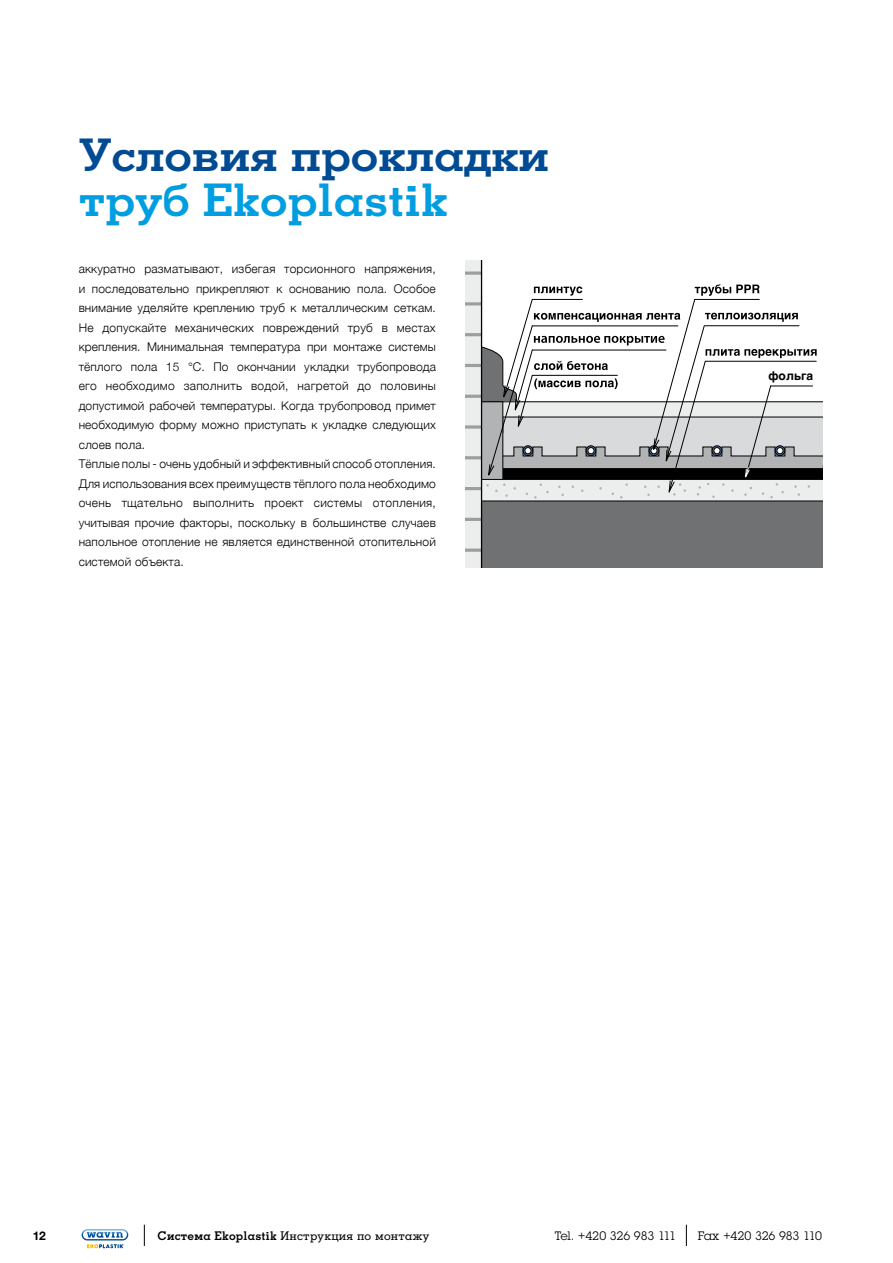
<style>
.page{position:relative;width:893px;height:1263px;background:#fff}
.page>*{position:absolute;margin:0;border:0;box-sizing:border-box;transform-origin:0 0}
.t1{font:700 45px "Memphis LTCYR";letter-spacing:-.005em;color:#004b93;scale:1.1 1}
.t2{font:700 45px "Memphis LTCYR";letter-spacing:-.005em;color:#009ee0;scale:1.1 1}
.t3{font:700 12.15px "Helvetica";color:#000}
.t4{font:300 12px/19.5px "Helvetica Neue";letter-spacing:.01em;color:#000}
.t5{font:500 12px "Memphis LTCYR";letter-spacing:.02em;color:#000}
.t6{font:12px "Lubalin Graphfor Wavin";letter-spacing:-.02em;color:#000}
.t7{font:700 12px "Helvetica Neue LT Pro";color:#000}
.s1{font-weight:700}
</style>
<div class="page">
<svg style="left:82px;top:1229px;width:46px;height:19px"></svg>
<svg style="left:144px;top:1225px;width:1px;height:21px"></svg>
<svg style="left:686px;top:1225px;width:1px;height:21px"></svg>
<svg style="left:465px;top:260px;width:358px;height:308px"></svg>
<h1 class="t1" style="left:79px;top:130px;width:429px">условия прокладки</h1>
<h1 class="t2" style="left:79px;top:175px;width:337px">труб ekoplastik</h1>
<p class="t4" style="left:79px;top:258px;width:359px">аккуратно разматывают, избегая торсионного напряжения, и последовательно прикрепляют к основанию пола. Особое внимание уделяйте креплению труб к металлическим сеткам.<br>Не допускайте механических повреждений труб в местах крепления. Минимальная температура при монтаже системы тёплого пола 15 °С. По окончании укладки трубопровода его необходимо заполнить водой, нагретой до половины допустимой рабочей температуры. Когда трубопровод примет необходимую форму можно приступать к укладке следующих слоев пола.<br>Тёплые полы - очень удобный и эффективный способ отопления.<br>Для использования всех преимуществ тёплого пола необходимо очень тщательно выполнить проект системы отопления, учитывая прочие факторы, поскольку в большинстве случаев напольное отопление не является единственной отопительной системой объекта.</p>
<p class="t3" style="left:769px;top:365px;width:46px">фольга</p>
<p class="t7" style="left:33px;top:1228px;width:15px">12</p>
<p class="t5" style="left:157px;top:1229px;width:273px"><span class="s1">Система Ekoplastik</span> Инструкция по монтажу</p>
<p class="t6" style="left:555px;top:1228px;width:123px">Tel. +420 326 983 111</p>
<p class="t6" style="left:698px;top:1228px;width:126px">Fax +420 326 983 110</p>
</div>
